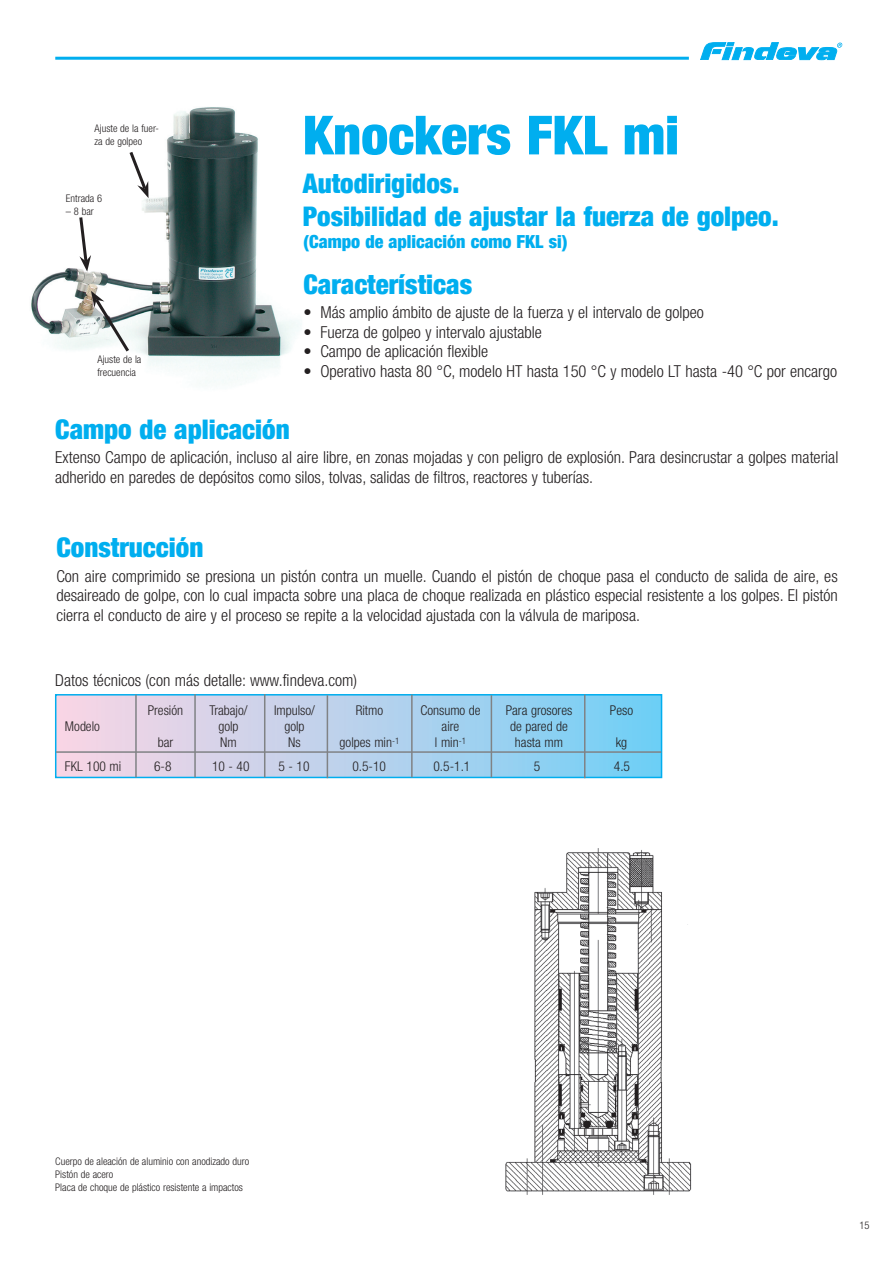
<style>
.page{position:relative;width:893px;height:1263px;background:#fff}
.page>*{position:absolute;margin:0;border:0;box-sizing:border-box;transform-origin:0 0}
.t1{font:900 condensed 54px "Helvetica Neue";color:#00aeef}
.t2{font:900 condensed 27px/32.4px "Helvetica Neue";color:#00aeef}
.t3{font:900 condensed 18px "Helvetica Neue";color:#00aeef}
.t4{font:300 condensed 16.5px/19.8px "Helvetica Neue";color:#231f20;text-align:justify}
.t5{font:300 condensed 13.5px "Helvetica Neue";color:#231f20}
.t6{font:300 condensed 10.5px/12.6px "Helvetica Neue";color:#231f20}
</style>
<div class="page">
<hr style="left:55px;top:57px;width:634px;height:3px;background:#00aeef">
<svg style="left:701px;top:43px;width:141px;height:17px"></svg>
<div style="left:56px;top:695px;width:605px;height:82px;background:linear-gradient(to right,#fcd5e4,#72cef5)"></div>
<div style="left:55px;top:694px;width:607px;height:84px;border:2px solid #00aeef"></div>
<img style="left:31px;top:107px;width:271px;height:277px">
<svg style="left:127px;top:148px;width:22px;height:50px"></svg>
<svg style="left:77px;top:214px;width:14px;height:58px"></svg>
<svg style="left:91px;top:291px;width:41px;height:64px"></svg>
<hr style="left:56px;top:751px;width:605px;height:2px;background:#808285">
<hr style="left:135px;top:695px;width:2px;height:82px;background:#808285">
<hr style="left:584px;top:695px;width:1px;height:83px;background:#808285">
<hr style="left:264px;top:694px;width:1px;height:83px;background:#808285">
<hr style="left:327px;top:695px;width:1px;height:83px;background:#808285">
<hr style="left:194px;top:694px;width:2px;height:83px;background:#808285">
<hr style="left:491px;top:695px;width:1px;height:82px;background:#808285">
<hr style="left:411px;top:695px;width:2px;height:82px;background:#808285">
<img style="left:505px;top:848px;width:187px;height:347px">
<p class="t6" style="left:95px;top:122px;width:66px">Ajuste de la fuer&shy;za de golpeo</p>
<p class="t6" style="left:66px;top:192px;width:38px">Entrada 6</p>
<p class="t6" style="left:66px;top:205px;width:29px">– 8 bar</p>
<p class="t6" style="left:97px;top:353px;width:46px">Ajuste de la frecuencia</p>
<h1 class="t1" style="left:303px;top:102px;width:377px">Knockers FKL mi</h1>
<h2 class="t2" style="left:303px;top:167px;width:477px">Autodirigidos.<br>Posibilidad de ajustar la fuerza de golpeo.</h2>
<p class="t3" style="left:304px;top:231px;width:265px">(Campo de aplicación como FKL si)</p>
<h2 class="t2" style="left:303px;top:267px;width:170px">Características</h2>
<p class="t4" style="left:303px;top:302px;width:402px">• Más amplio ámbito de ajuste de la fuerza y el intervalo de golpeo</p>
<p class="t4" style="left:303px;top:322px;width:240px">• Fuerza de golpeo y intervalo ajustable</p>
<p class="t4" style="left:303px;top:341px;width:186px">• Campo de aplicación flexible</p>
<p class="t4" style="left:303px;top:361px;width:535px">• Operativo hasta 80 °C, modelo HT hasta 150 °C y modelo LT hasta -40 °C por encargo</p>
<h2 class="t2" style="left:55px;top:413px;width:236px">Campo de aplicación</h2>
<p class="t4" style="left:55px;top:447px;width:785px">Extenso Campo de aplicación, incluso al aire libre, en zonas mojadas y con peligro de explosión. Para desincrustar a golpes material adherido en paredes de depósitos como silos, tolvas, salidas de filtros, reactores y tuberías.</p>
<h2 class="t2" style="left:56px;top:531px;width:149px">Construcción</h2>
<p class="t4" style="left:56px;top:566px;width:783px">Con aire comprimido se presiona un pistón contra un muelle. Cuando el pistón de choque pasa el conducto de salida de aire, es desaireado de golpe, con lo cual impacta sobre una placa de choque realizada en plástico especial resistente a los golpes. El pistón cierra el conducto de aire y el proceso se repite a la velocidad ajustada con la válvula de mariposa.</p>
<p class="t4" style="left:55px;top:670px;width:303px">Datos técnicos (con más detalle: www.findeva.com)</p>
<p class="t5" style="left:148px;top:702px;width:37px">Presión</p>
<p class="t5" style="left:209px;top:702px;width:40px">Trabajo/</p>
<p class="t5" style="left:274px;top:702px;width:42px">Impulso/</p>
<p class="t5" style="left:356px;top:702px;width:29px">Ritmo</p>
<p class="t5" style="left:420px;top:702px;width:62px">Consumo de</p>
<p class="t5" style="left:506px;top:702px;width:68px">Para grosores</p>
<p class="t5" style="left:610px;top:702px;width:25px">Peso</p>
<p class="t5" style="left:65px;top:718px;width:36px">Modelo</p>
<p class="t5" style="left:218px;top:718px;width:22px">golp</p>
<p class="t5" style="left:284px;top:718px;width:22px">golp</p>
<p class="t5" style="left:442px;top:718px;width:19px">aire</p>
<p class="t5" style="left:510px;top:718px;width:59px">de pared de</p>
<p class="t5" style="left:158px;top:735px;width:17px">bar</p>
<p class="t5" style="left:220px;top:735px;width:18px">Nm</p>
<p class="t5" style="left:288px;top:735px;width:14px">Ns</p>
<p class="t5" style="left:340px;top:735px;width:61px">golpes min<sup>-1</sup></p>
<p class="t5" style="left:435px;top:735px;width:33px">l min<sup>-1</sup></p>
<p class="t5" style="left:515px;top:735px;width:50px">hasta mm</p>
<p class="t5" style="left:616px;top:735px;width:13px">kg</p>
<p class="t5" style="left:65px;top:758px;width:58px">FKL 100 mi</p>
<p class="t5" style="left:154px;top:758px;width:19px">6-8</p>
<p class="t5" style="left:212px;top:758px;width:39px">10 - 40</p>
<p class="t5" style="left:278px;top:758px;width:33px">5-10</p>
<p class="t5" style="left:352px;top:758px;width:35px">0.5-10</p>
<p class="t5" style="left:433px;top:758px;width:38px">0.5-1.1</p>
<p class="t5" style="left:534px;top:758px;width:8px">5</p>
<p class="t5" style="left:614px;top:758px;width:18px">4.5</p>
<p class="t6" style="left:55px;top:1155px;width:195px">Cuerpo de aleación de aluminio con anodizado duro<br>Pistón de acero<br>Placa de choque de plástico resistente a impactos</p>
<p class="t6" style="left:859px;top:1219px;width:12px">15</p>
</div>
